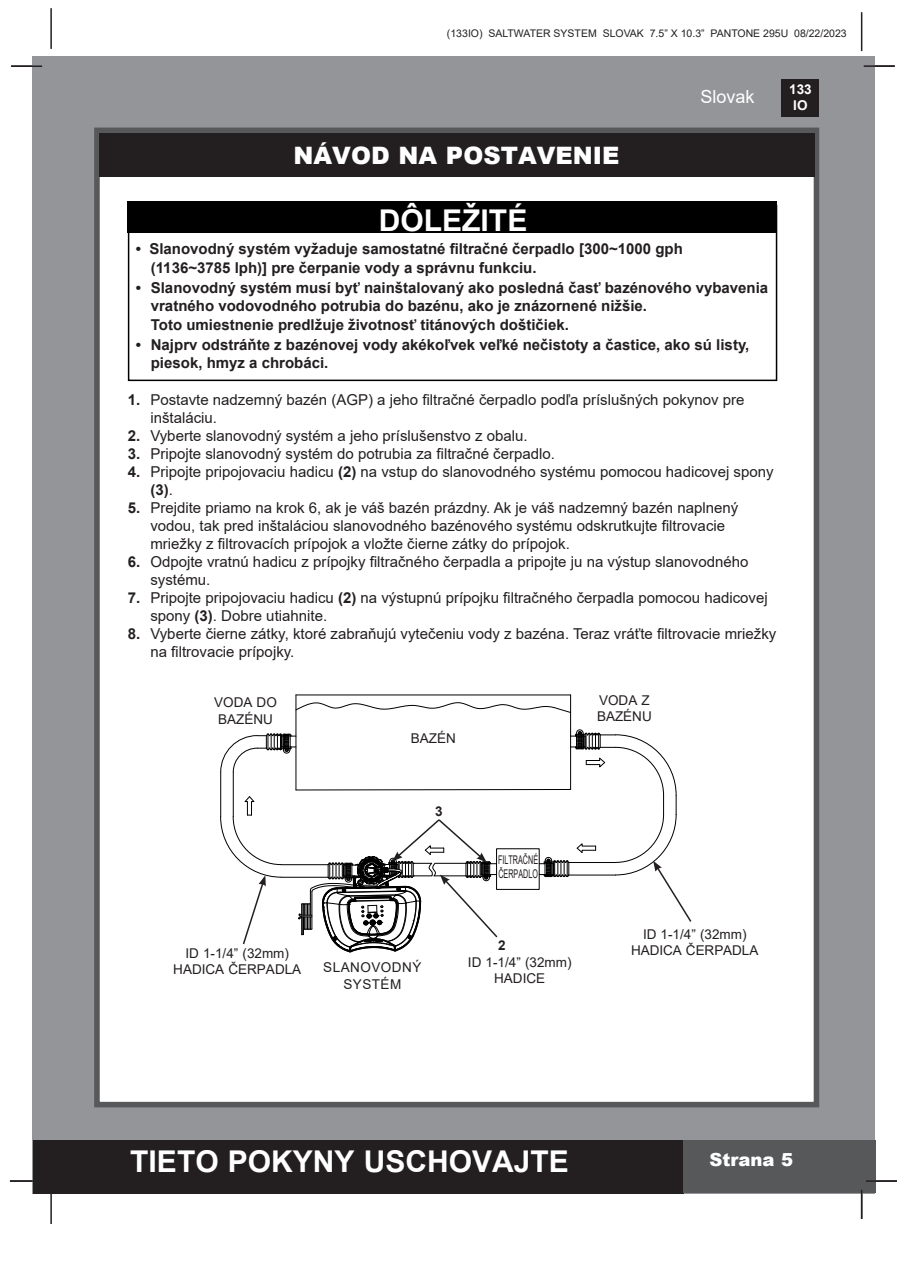
<style>
.page{position:relative;width:897px;height:1264px;background:#fff}
.page>*{position:absolute;margin:0;border:0;box-sizing:border-box;transform-origin:0 0}
.Paragraph_Style40{font:700 30px "Arial";color:#fff}
.t1{font:900 24px "Arial";color:#fff}
.t2{font:900 18px "Arial";color:#fff}
.t3{font:18px "Arial";color:#fff}
.Paragraph_Style17{font:15px/18px "Arial";color:#231f20}
.Paragraph_Style41{font:700 15px/18px "Arial";color:#231f20}
.t4{font:13.5px "Arial";color:#231f20}
.t5{font:13.5px "Arial";letter-spacing:.035em;color:#231f20}
.t6{font:700 13.5px/16.2px "Arial";color:#fff;text-align:center}
.t7{font:700 13.5px "Arial";color:#231f20}
.t8{font:12px "Arial";color:#231f20;scale:.6 1}
.t9{font:10.5px "Arial";color:#231f20}
.s1{font-weight:700}
</style>
<div class="page">
<hr style="left:50px;top:8px;width:2px;height:41px;background:#231f20">
<hr style="left:860px;top:12px;width:2px;height:39px;background:#231f20">
<hr style="left:50px;top:1193px;width:2px;height:31px;background:#231f20">
<div style="left:33px;top:56px;width:842px;height:1137px;background:#939598"></div>
<div style="left:781px;top:79px;width:38px;height:38px;background:#231f20"></div>
<div style="left:33px;top:1140px;width:650px;height:53px;background:#231f20"></div>
<div style="left:682px;top:1140px;width:193px;height:53px;background:#57585a"></div>
<div style="left:94px;top:128px;width:725px;height:979px;background:#fff;border:6px solid #57585a"></div>
<hr style="left:863px;top:65px;width:31px;height:2px;background:#231f20">
<hr style="left:865px;top:1180px;width:31px;height:1px;background:#231f20">
<hr style="left:860px;top:1189px;width:2px;height:30px;background:#231f20">
<hr style="left:10px;top:1180px;width:31px;height:1px;background:#231f20">
<hr style="left:11px;top:65px;width:31px;height:2px;background:#231f20">
<div style="left:99px;top:133px;width:715px;height:43px;background:#231f20"></div>
<hr style="left:296px;top:694px;width:274px;height:1px;background:#000">
<svg style="left:296px;top:702px;width:274px;height:11px"></svg>
<hr style="left:295px;top:695px;width:1px;height:95px;background:#000">
<hr style="left:570px;top:695px;width:1px;height:94px;background:#000">
<svg style="left:220px;top:729px;width:472px;height:223px"></svg>
<div style="left:128px;top:205px;width:649px;height:176px;border:2px solid #000"></div>
<div style="left:128px;top:202px;width:648px;height:31px;background:#000"></div>
<p class="t9" style="left:447px;top:26px;width:401px">(133IO) SALTWATER SYSTEM SLOVAK 7.5” X 10.3” PANTONE 295U 08/22/2023</p>
<p class="t1" style="left:293px;top:138px;width:327px">NÁVOD NA POSTAVENIE</p>
<p class="t3" style="left:700px;top:84px;width:56px">Slovak</p>
<p class="t6" style="left:789px;top:81px;width:24px">133<br>IO</p>
<p class="Paragraph_Style40" style="left:379px;top:200px;width:150px">DÔLEŽITÉ</p>
<p class="Paragraph_Style41" style="left:136px;top:239px;width:548px">• Slanovodný systém vyžaduje samostatné filtračné čerpadlo [300~1000 gph</p>
<p class="Paragraph_Style41" style="left:151px;top:259px;width:387px">(1136~3785 lph)] pre čerpanie vody a správnu funkciu.</p>
<p class="Paragraph_Style41" style="left:151px;top:278px;width:619px;text-indent:-15px">• Slanovodný systém musí byť nainštalovaný ako posledná časť bazénového vybavenia vratného vodovodného potrubia do bazénu, ako je znázornené nižšie.</p>
<p class="Paragraph_Style41" style="left:151px;top:316px;width:419px">Toto umiestnenie predlžuje životnosť titánových doštičiek.</p>
<p class="Paragraph_Style41" style="left:151px;top:335px;width:600px;text-indent:-15px">• Najprv odstráňte z bazénovej vody akékoľvek veľké nečistoty a častice, ako sú listy, piesok, hmyz a chrobáci.</p>
<p class="Paragraph_Style17" style="left:150px;top:390px;width:595px;text-indent:-22px"><span class="s1">1.</span> Postavte nadzemný bazén (AGP) a jeho filtračné čerpadlo podľa príslušných pokynov pre inštaláciu.</p>
<p class="Paragraph_Style17" style="left:128px;top:426px;width:401px"><span class="s1">2.</span> Vyberte slanovodný systém a jeho príslušenstvo z obalu.</p>
<p class="Paragraph_Style17" style="left:128px;top:444px;width:428px"><span class="s1">3.</span> Pripojte slanovodný systém do potrubia za filtračné čerpadlo.</p>
<p class="Paragraph_Style17" style="left:150px;top:462px;width:624px;text-indent:-22px"><span class="s1">4.</span> Pripojte pripojovaciu hadicu <span class="s1">(2)</span> na vstup do slanovodného systému pomocou hadicovej spony <span class="s1">(3)</span>.</p>
<p class="Paragraph_Style17" style="left:150px;top:498px;width:589px;text-indent:-22px"><span class="s1">5.</span> Prejdite priamo na krok 6, ak je váš bazén prázdny. Ak je váš nadzemný bazén naplnený vodou, tak pred inštaláciou slanovodného bazénového systému odskrutkujte filtrovacie mriežky z filtrovacích prípojok a vložte čierne zátky do prípojok.</p>
<p class="Paragraph_Style17" style="left:150px;top:552px;width:599px;text-indent:-22px"><span class="s1">6.</span> Odpojte vratnú hadicu z prípojky filtračného čerpadla a pripojte ju na výstup slanovodného systému.</p>
<p class="Paragraph_Style17" style="left:150px;top:588px;width:618px;text-indent:-22px"><span class="s1">7.</span> Pripojte pripojovaciu hadicu <span class="s1">(2)</span> na výstupnú prípojku filtračného čerpadla pomocou hadicovej spony <span class="s1">(3)</span>. Dobre utiahnite.</p>
<p class="Paragraph_Style17" style="left:150px;top:624px;width:627px;text-indent:-22px"><span class="s1">8.</span> Vyberte čierne zátky, ktoré zabraňujú vytečeniu vody z bazéna. Teraz vráťte filtrovacie mriežky na filtrovacie prípojky.</p>
<p class="t4" style="left:214px;top:693px;width:64px">VODA DO</p>
<p class="t4" style="left:218px;top:709px;width:56px">BAZÉNU</p>
<p class="t4" style="left:411px;top:728px;width:47px">BAZÉN</p>
<p class="t4" style="left:599px;top:691px;width:52px">VODA Z</p>
<p class="t4" style="left:597px;top:707px;width:56px">BAZÉNU</p>
<p class="t7" style="left:435px;top:802px;width:9px">3</p>
<p class="t4" style="left:185px;top:944px;width:105px">ID 1-1/4” (32mm)</p>
<p class="t4" style="left:173px;top:960px;width:129px">HADICA ČERPADLA</p>
<p class="t5" style="left:323px;top:958px;width:100px">SLANOVODNÝ</p>
<p class="t4" style="left:343px;top:974px;width:59px">SYSTÉM</p>
<p class="t8" style="left:498px;top:851px;width:68px">FILTRAČNÉ</p>
<p class="t8" style="left:498px;top:865px;width:68px">ČERPADLO</p>
<p class="t7" style="left:498px;top:936px;width:9px">2</p>
<p class="t4" style="left:468px;top:952px;width:105px">ID 1-1/4” (32mm)</p>
<p class="t4" style="left:494px;top:969px;width:53px">HADICE</p>
<p class="t4" style="left:643px;top:925px;width:105px">ID 1-1/4” (32mm)</p>
<p class="t4" style="left:631px;top:941px;width:129px">HADICA ČERPADLA</p>
<h1 class="Paragraph_Style40" style="left:130px;top:1140px;width:440px">TIETO POKYNY USCHOVAJTE</h1>
<p class="t2" style="left:709px;top:1146px;width:85px">Strana 5</p>
</div>
